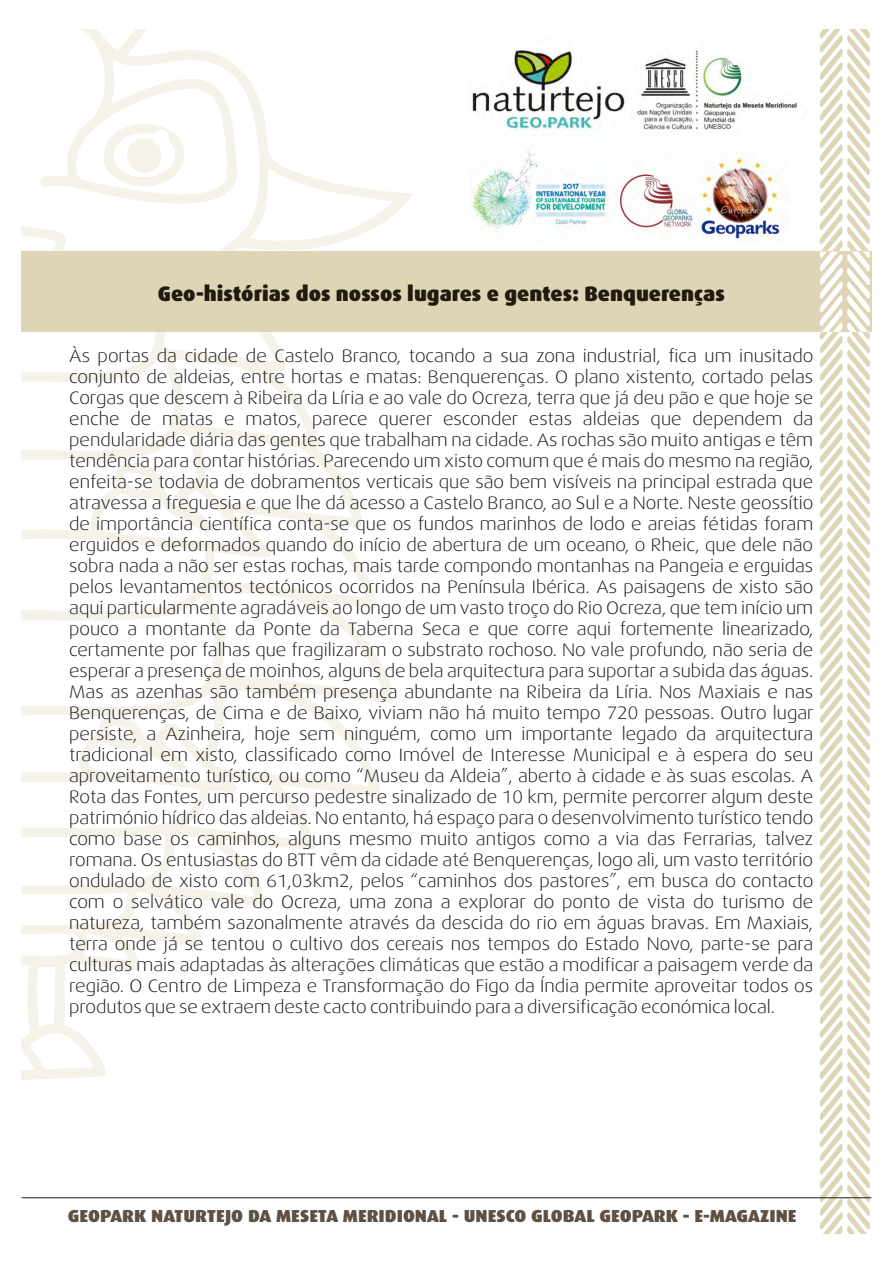
<style>
.page{position:relative;width:893px;height:1263px;background:#fff}
.page>*{position:absolute;margin:0;border:0;box-sizing:border-box;transform-origin:0 0}
.t1{font:900 21px "Dax";color:#221a0f}
.t2{font:300 18px/21px "Dax Wide";color:#151616;text-align:justify}
.t3{font:900 17.4px "Dax";color:#5e5043;scale:1.06 1}
</style>
<div class="page">
<svg style="left:22px;top:30px;width:391px;height:1050px"></svg>
<svg style="left:96px;top:110px;width:97px;height:90px"></svg>
<svg style="left:22px;top:226px;width:50px;height:25px"></svg>
<div style="left:22px;top:251px;width:849px;height:81px;background:#ded5b6"></div>
<svg style="left:820px;top:30px;width:50px;height:1203px"></svg>
<hr style="left:22px;top:1197px;width:849px;height:1px;background:#221a0f">
<img style="left:472px;top:49px;width:325px;height:82px">
<img style="left:470px;top:150px;width:312px;height:91px">
<p class="t1" style="left:158px;top:282px;width:568px">Geo-histórias dos nossos lugares e gentes: Benquerenças</p>
<p class="t2" style="left:69px;top:345px;width:746px">Às portas da cidade de Castelo Branco, tocando a sua zona industrial, fica um inusitado conjunto de aldeias, entre hortas e matas: Benquerenças. O plano xistento, cortado pelas Corgas que descem à Ribeira da Líria e ao vale do Ocreza, terra que já deu pão e que hoje se enche de matas e matos, parece querer esconder estas aldeias que dependem da pendularidade diária das gentes que trabalham na cidade. As rochas são muito antigas e têm tendência para contar histórias. Parecendo um xisto comum que é mais do mesmo na região, enfeita-se todavia de dobramentos verticais que são bem visíveis na principal estrada que atravessa a freguesia e que lhe dá acesso a Castelo Branco, ao Sul e a Norte. Neste geossítio de importância científica conta-se que os fundos marinhos de lodo e areias fétidas foram erguidos e deformados quando do início de abertura de um oceano, o Rheic, que dele não sobra nada a não ser estas rochas, mais tarde compondo montanhas na Pangeia e erguidas pelos levantamentos tectónicos ocorridos na Península Ibérica. As paisagens de xisto são aqui particularmente agradáveis ao longo de um vasto troço do Rio Ocreza, que tem início um pouco a montante da Ponte da Taberna Seca e que corre aqui fortemente linearizado, certamente por falhas que fragilizaram o substrato rochoso. No vale profundo, não seria de esperar a presença de moinhos, alguns de bela arquitectura para suportar a subida das águas.<br>Mas as azenhas são também presença abundante na Ribeira da Líria. Nos Maxiais e nas Benquerenças, de Cima e de Baixo, viviam não há muito tempo 720 pessoas. Outro lugar persiste, a Azinheira, hoje sem ninguém, como um importante legado da arquitectura tradicional em xisto, classificado como Imóvel de Interesse Municipal e à espera do seu aproveitamento turístico, ou como “Museu da Aldeia”, aberto à cidade e às suas escolas. A Rota das Fontes, um percurso pedestre sinalizado de 10 km, permite percorrer algum deste património hídrico das aldeias. No entanto, há espaço para o desenvolvimento turístico tendo como base os caminhos, alguns mesmo muito antigos como a via das Ferrarias, talvez romana. Os entusiastas do BTT vêm da cidade até Benquerenças, logo ali, um vasto território ondulado de xisto com 61,03km2, pelos “caminhos dos pastores”, em busca do contacto com o selvático vale do Ocreza, uma zona a explorar do ponto de vista do turismo de natureza, também sazonalmente através da descida do rio em águas bravas. Em Maxiais, terra onde já se tentou o cultivo dos cereais nos tempos do Estado Novo, parte-se para culturas mais adaptadas às alterações climáticas que estão a modificar a paisagem verde da região. O Centro de Limpeza e Transformação do Figo da Índia permite aproveitar todos os produtos que se extraem deste cacto contribuindo para a diversificação económica local.</p>
<p class="t3" style="left:68px;top:1206px;width:689px">GEOPARK NATURTEJO DA MESETA MERIDIONAL - UNESCO GLOBAL GEOPARK - E-MAGAZINE</p>
</div>
